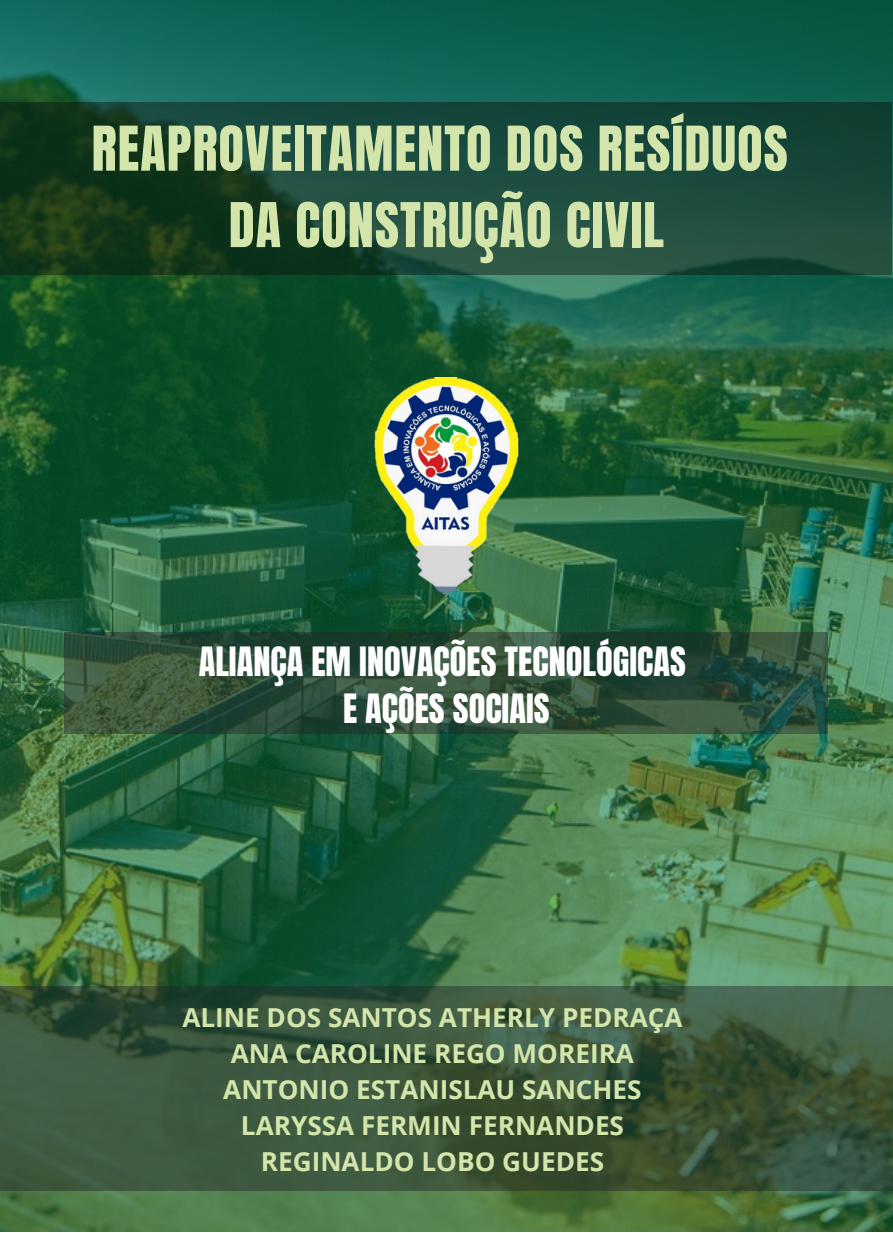
<style>
.page{position:relative;width:893px;height:1233px;background:#fff}
.page>*{position:absolute;margin:0;border:0;box-sizing:border-box;transform-origin:0 0}
.t1{font:52.5px/76.5px "Anton";letter-spacing:.02em;color:#d3e5ab;text-align:center}
.t2{font:34.35px/47.2px "Anton";color:#fff;text-align:center}
.t3{font:700 26.1px/36px "Open Sans";color:#d3e5ab;text-align:center}
</style>
<div class="page">
<img style="left:0;top:0;width:892px;height:1232px">
<img style="left:362px;top:378px;width:169px;height:216px">
<svg style="left:0;top:103px;width:891px;height:172px;background:#194432"></svg>
<svg style="left:64px;top:632px;width:764px;height:102px;background:#2e4e39"></svg>
<svg style="left:0;top:987px;width:891px;height:204px;background:#3a543b"></svg>
<h1 class="t1" style="left:92px;top:111px;width:697px">REAPROVEITAMENTO DOS RESÍDUOS<br>DA CONSTRUÇÃO CIVIL</h1>
<h2 class="t2" style="left:199px;top:638px;width:489px">ALIANÇA EM INOVAÇÕES TECNOLÓGICAS<br>E AÇÕES SOCIAIS</h2>
<p class="t3" style="left:182px;top:999px;width:501px">ALINE DOS SANTOS ATHERLY PEDRAÇA<br>ANA CAROLINE REGO MOREIRA<br>ANTONIO ESTANISLAU SANCHES<br>LARYSSA FERMIN FERNANDES<br>REGINALDO LOBO GUEDES</p>
</div>
